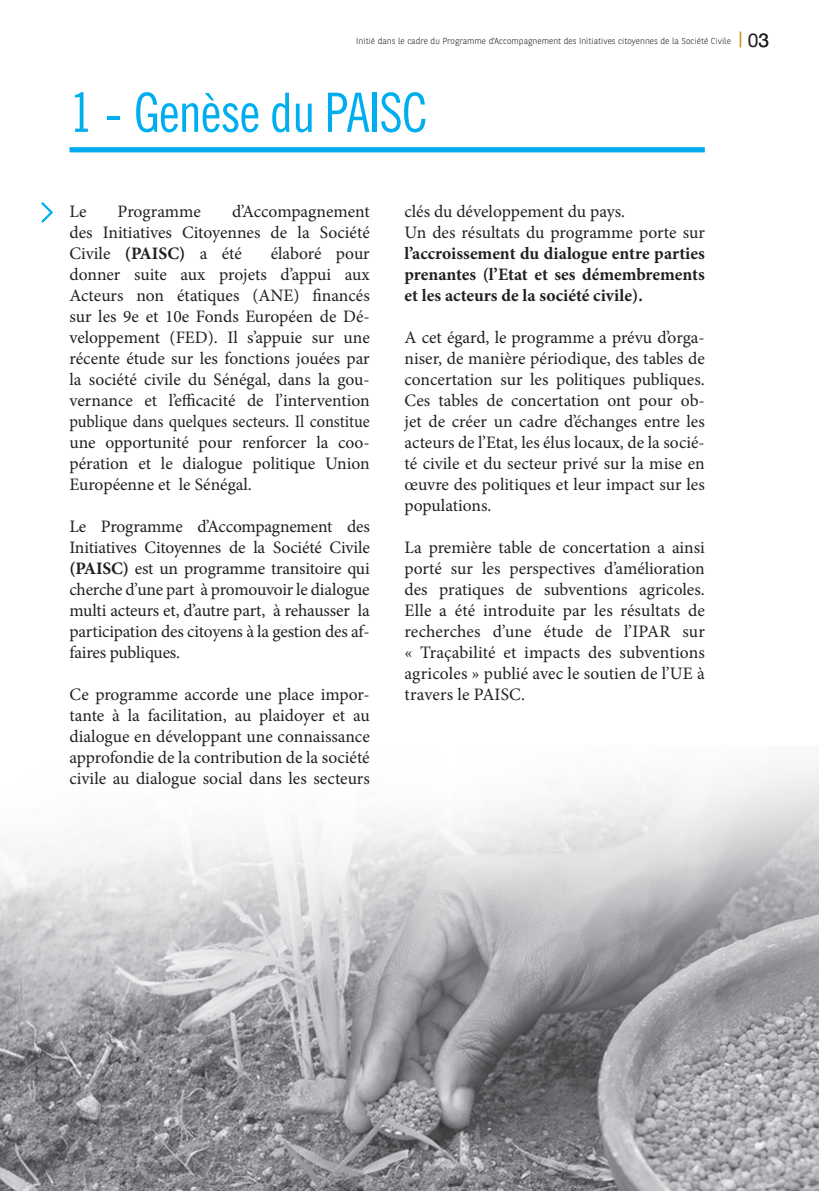
<style>
.page{position:relative;width:819px;height:1191px;background:#fff}
.page>*{position:absolute;margin:0;border:0;box-sizing:border-box;transform-origin:0 0}
.t1{font:54.25px "Trade Gothic Cond Eighteen";letter-spacing:-.02em;color:#00aeef}
.t2{font:17.5px/21px "Minion Pro";color:#231f20;text-align:justify}
.t3{font:700 17.5px/21px "Minion Pro";color:#231f20;text-align:justify}
.t4{font:300 8.75px "BNPP Rounded";color:#231f20}
.s1{font-family:"Helvetica Neue";font-weight:400;font-size:19.25px}
.s2{font-weight:700}
</style>
<div class="page">
<img style="left:0;top:31px;width:819px;height:1160px">
<div style="left:69px;top:147px;width:635px;height:5px;background:#00aeef"></div>
<svg style="left:41px;top:202px;width:12px;height:21px"></svg>
<svg style="left:739px;top:32px;width:2px;height:15px"></svg>
<p class="t4" style="left:356px;top:35px;width:414px">Initié dans le cadre du Programme d’Accompagnement des Initiatives citoyennes de la Société Civile <span class="s1">03</span></p>
<h1 class="t1" style="left:69px;top:80px;width:360px">1 - Genèse du PAISC</h1>
<p class="t2" style="left:69px;top:201px;width:302px;text-indent:162px">d’Accompagnement des Initiatives Citoyennes de la Société Civile <span class="s2">(PAISC)</span> a été</p>
<p class="t2" style="left:69px;top:201px;width:19px">Le</p>
<p class="t2" style="left:118px;top:201px;width:85px">Programme</p>
<p class="t2" style="left:69px;top:243px;width:302px;text-indent:201px">élaboré pour donner suite aux projets d’appui aux Acteurs non étatiques (ANE) financés sur les 9e et 10e Fonds Européen de Dé&shy;veloppement (FED). Il s’appuie sur une récente étude sur les fonctions jouées par la société civile du Sénégal, dans la gou&shy;vernance et l’efficacité de l’intervention publique dans quelques secteurs. Il constitue une opportunité pour renforcer la coo&shy;pération et le dialogue politique Union Européenne et le Sénégal.</p>
<p class="t2" style="left:69px;top:516px;width:302px">Le Programme d’Accompagnement des Initiatives Citoyennes de la Société Civile <span class="s2">(PAISC)</span> est un programme transitoire qui cherche d’une part à promouvoir le dialogue multi acteurs et, d’autre part, à rehausser la participation des citoyens à la gestion des af&shy;faires publiques.</p>
<p class="t2" style="left:69px;top:684px;width:302px">Ce programme accorde une place impor&shy;tante à la facilitation, au plaidoyer et au dialogue en développant une connaissance approfondie de la contribution de la société civile au dialogue social dans les secteurs</p>
<p class="t2" style="left:404px;top:201px;width:302px">clés du développement du pays.<br>Un des résultats du programme porte sur</p>
<p class="t3" style="left:404px;top:243px;width:302px">l’accroissement du dialogue entre parties prenantes (l’Etat et ses démembrements et les acteurs de la société civile).</p>
<p class="t2" style="left:404px;top:327px;width:302px">A cet égard, le programme a prévu d’orga&shy;niser, de manière périodique, des tables de concertation sur les politiques publiques.<br>Ces tables de concertation ont pour ob&shy;jet de créer un cadre d’échanges entre les acteurs de l’Etat, les élus locaux, de la socié&shy;té civile et du secteur privé sur la mise en œuvre des politiques et leur impact sur les populations.</p>
<p class="t2" style="left:404px;top:537px;width:302px">La première table de concertation a ainsi porté sur les perspectives d’amélioration des pratiques de subventions agricoles.<br>Elle a été introduite par les résultats de recherches d’une étude de l’IPAR sur « Traçabilité et impacts des subventions agricoles » publié avec le soutien de l’UE à travers le PAISC.</p>
</div>
